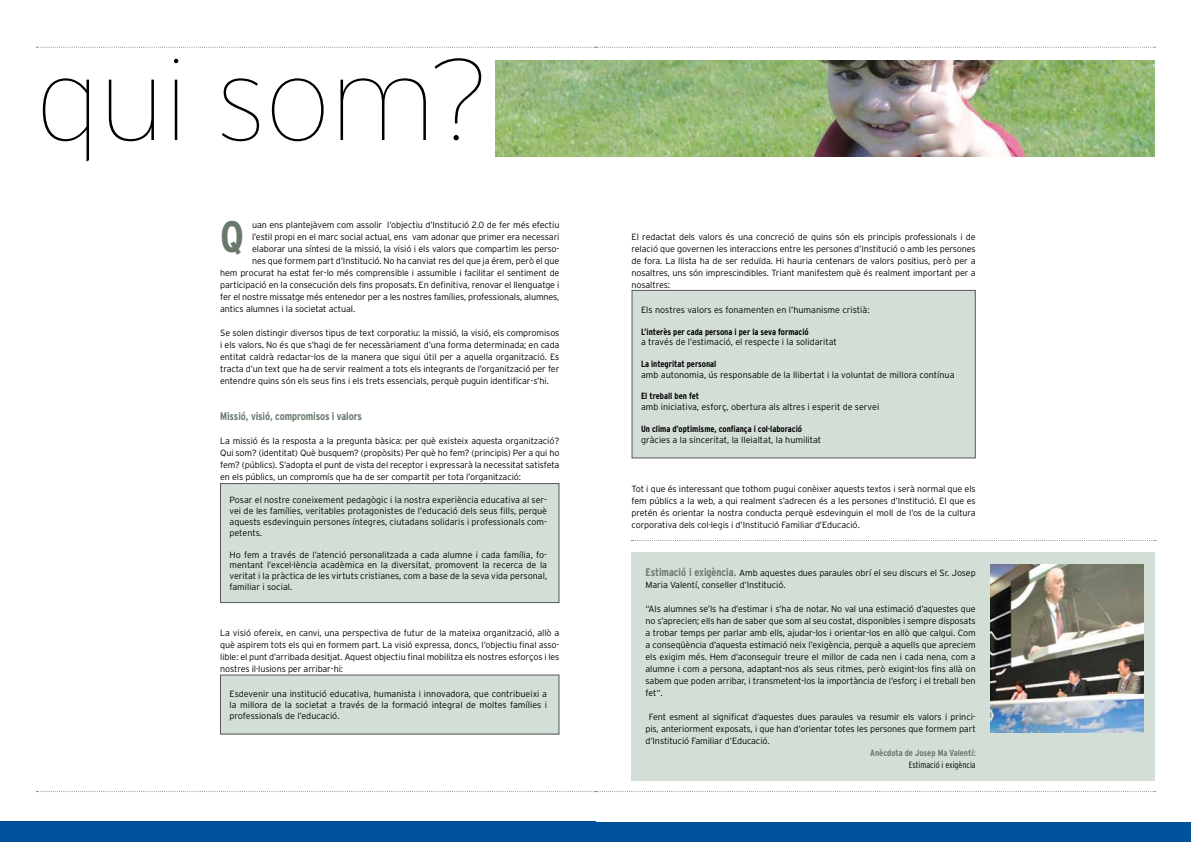
<style>
.page{position:relative;width:1191px;height:842px;background:#fff}
.page>*{position:absolute;margin:0;border:0;box-sizing:border-box;transform-origin:0 0}
.t1{font:100 115px "Interstate";color:#000}
.t2{font:700 condensed 44px "Interstate";color:#69796b}
.t3{font:700 condensed 11px "Interstate";letter-spacing:-.01em;color:#69796b}
.t4{font:300 9px/12px "Interstate";letter-spacing:-.01em;color:#000;text-align:justify}
.t5{font:700 condensed 9px "Interstate";color:#000}
.t6{font:700 condensed 9px "Interstate";color:#69796b}
.t7{font:300 condensed 9px "Interstate";color:#000}
.s1{font-weight:700;font-stretch:condensed;font-size:11px;color:#69796b}
</style>
<div class="page">
<div style="left:595px;top:822px;width:596px;height:20px;background:#00519b"></div>
<div style="left:0;top:822px;width:595px;height:20px;background:#00519b"></div>
<svg style="left:36px;top:47px;width:1119px;height:1px"></svg>
<svg style="left:36px;top:791px;width:1119px;height:1px"></svg>
<div style="left:631px;top:552px;width:524px;height:228px;background:#d3ded7"></div>
<div style="left:220px;top:484px;width:339px;height:119px;background:#d3ded7"></div>
<div style="left:220px;top:483px;width:339px;height:120px;border:1px solid #58595b"></div>
<div style="left:220px;top:675px;width:339px;height:59px;background:#d3ded7"></div>
<div style="left:632px;top:290px;width:343px;height:168px;background:#d3ded7"></div>
<div style="left:631px;top:290px;width:344px;height:168px;border:1px solid #58595b"></div>
<svg style="left:631px;top:540px;width:525px;height:1px"></svg>
<img style="left:990px;top:564px;width:153px;height:168px">
<img style="left:495px;top:60px;width:660px;height:96px">
<h1 class="t1" style="left:36px;top:30px;width:457px">qui som?</h1>
<h2 class="t2" style="left:220px;top:212px;width:25px">Q</h2>
<p class="t4" style="left:252px;top:219px;width:309px">uan ens plantejàvem com assolir l’objectiu d’Institució 2.0 de fer més efectiu</p>
<p class="t4" style="left:252px;top:231px;width:309px">l’estil propi en el marc social actual, ens vam adonar que primer era necessari</p>
<p class="t4" style="left:252px;top:243px;width:309px">elaborar una síntesi de la missió, la visió i els valors que compartim les perso-</p>
<p class="t4" style="left:252px;top:255px;width:309px">nes que formem part d’Institució. No ha canviat res del que ja érem, però el que</p>
<p class="t4" style="left:220px;top:267px;width:341px">hem procurat ha estat fer-lo més comprensible i assumible i facilitar el sentiment de</p>
<p class="t4" style="left:220px;top:279px;width:341px">participació en la consecución dels fins proposats. En definitiva, renovar el llenguatge i</p>
<p class="t4" style="left:220px;top:291px;width:341px">fer el nostre missatge més entenedor per a les nostres famílies, professionals, alumnes,</p>
<p class="t4" style="left:220px;top:303px;width:137px">antics alumnes i la societat actual.</p>
<p class="t4" style="left:220px;top:327px;width:341px">Se solen distingir diversos tipus de text corporatiu: la missió, la visió, els compromisos i els valors. No és que s’hagi de fer necessàriament d’una forma determinada; en cada entitat caldrà redactar-los de la manera que sigui útil per a aquella organització. Es tracta d’un text que ha de servir realment a tots els integrants de l’organització per fer entendre quins són els seus fins i els trets essencials, perquè puguin identificar-s’hi.</p>
<p class="t3" style="left:220px;top:410px;width:143px">Missió, visió, compromisos i valors</p>
<p class="t4" style="left:220px;top:435px;width:341px">La missió és la resposta a la pregunta bàsica: per què existeix aquesta organització?<br>Qui som? (identitat) Què busquem? (propòsits) Per què ho fem? (principis) Per a qui ho fem? (públics). S’adopta el punt de vista del receptor i expressarà la necessitat satisfeta en els públics, un compromís que ha de ser compartit per tota l’organització:</p>
<p class="t4" style="left:229px;top:495px;width:319px;line-height:10.8px">Posar el nostre coneixement pedagògic i la nostra experiència educativa al ser&shy;vei de les famílies, veritables protagonistes de l’educació dels seus fills, perquè aquests esdevinguin persones íntegres, ciutadans solidaris i professionals com&shy;petents.</p>
<p class="t4" style="left:229px;top:549px;width:319px;line-height:10.8px">Ho fem a través de l’atenció personalitzada a cada alumne i cada família, fo&shy;mentant l’excel·lència acadèmica en la diversitat, promovent la recerca de la veritat i la pràctica de les virtuts cristianes, com a base de la seva vida personal, familiar i social.</p>
<p class="t4" style="left:220px;top:627px;width:341px">La visió ofereix, en canvi, una perspectiva de futur de la mateixa organització, allò a què aspirem tots els qui en formem part. La visió expressa, doncs, l’objectiu final asso&shy;lible: el punt d’arribada desitjat. Aquest objectiu final mobilitza els nostres esforços i les nostres il·lusions per arribar-hi:</p>
<p class="t4" style="left:229px;top:689px;width:319px;line-height:10.8px">Esdevenir una institució educativa, humanista i innovadora, que contribueixi a la millora de la societat a través de la formació integral de moltes famílies i professionals de l’educació.</p>
<p class="t4" style="left:631px;top:231px;width:346px">El redactat dels valors és una concreció de quins són els principis professionals i de relació que governen les interaccions entre les persones d’Institució o amb les persones de fora. La llista ha de ser reduïda. Hi hauria centenars de valors positius, però per a nosaltres, uns són imprescindibles. Triant manifestem què és realment important per a nosaltres:</p>
<p class="t4" style="left:641px;top:304px;width:230px">Els nostres valors es fonamenten en l’humanisme cristià:</p>
<p class="t5" style="left:641px;top:326px;width:169px">L’interès per cada persona i per la seva formació</p>
<p class="t4" style="left:641px;top:336px;width:197px">a través de l’estimació, el respecte i la solidaritat</p>
<p class="t5" style="left:641px;top:359px;width:77px">La integritat personal</p>
<p class="t4" style="left:641px;top:369px;width:315px">amb autonomia, ús responsable de la llibertat i la voluntat de millora contínua</p>
<p class="t5" style="left:641px;top:391px;width:60px">El treball ben fet</p>
<p class="t4" style="left:641px;top:401px;width:240px">amb iniciativa, esforç, obertura als altres i esperit de servei</p>
<p class="t5" style="left:641px;top:424px;width:163px">Un clima d’optimisme, confiança i col·laboració</p>
<p class="t4" style="left:641px;top:433px;width:182px">gràcies a la sinceritat, la lleialtat, la humilitat</p>
<p class="t4" style="left:631px;top:483px;width:346px">Tot i que és interessant que tothom pugui conèixer aquests textos i serà normal que els fem públics a la web, a qui realment s’adrecen és a les persones d’Institució. El que es pretén és orientar la nostra conducta perquè esdevinguin el moll de l’os de la cultura corporativa dels col·legis i d’Institució Familiar d’Educació.</p>
<p class="t4" style="left:645px;top:567px;width:332px"><span class="s1">Estimació i exigència.</span> Amb aquestes dues paraules obrí el seu discurs el Sr. Josep<br>Maria Valentí, conseller d’Institució.</p>
<p class="t4" style="left:645px;top:603px;width:332px">“Als alumnes se’ls ha d’estimar i s’ha de notar. No val una estimació d’aquestes que no s’aprecien; ells han de saber que som al seu costat, disponibles i sempre disposats a trobar temps per parlar amb ells, ajudar-los i orientar-los en allò que calgui. Com a conseqüència d’aquesta estimació neix l’exigència, perquè a aquells que apreciem els exigim més. Hem d’aconseguir treure el millor de cada nen i cada nena, com a alumne i com a persona, adaptant-nos als seus ritmes, però exigint-los fins allà on sabem que poden arribar, i transmetent-los la importància de l’esforç i el treball ben fet“.</p>
<p class="t4" style="left:645px;top:711px;width:332px;text-indent:3px">Fent esment al significat d’aquestes dues paraules va resumir els valors i princi&shy;pis, anteriorment exposats, i que han d’orientar totes les persones que formem part d’Institució Familiar d’Educació.</p>
<p class="t6" style="left:870px;top:748px;width:107px">Anècdota de Josep Ma Valentí:</p>
<p class="t7" style="left:908px;top:760px;width:69px">Estimació i exigència</p>
</div>
